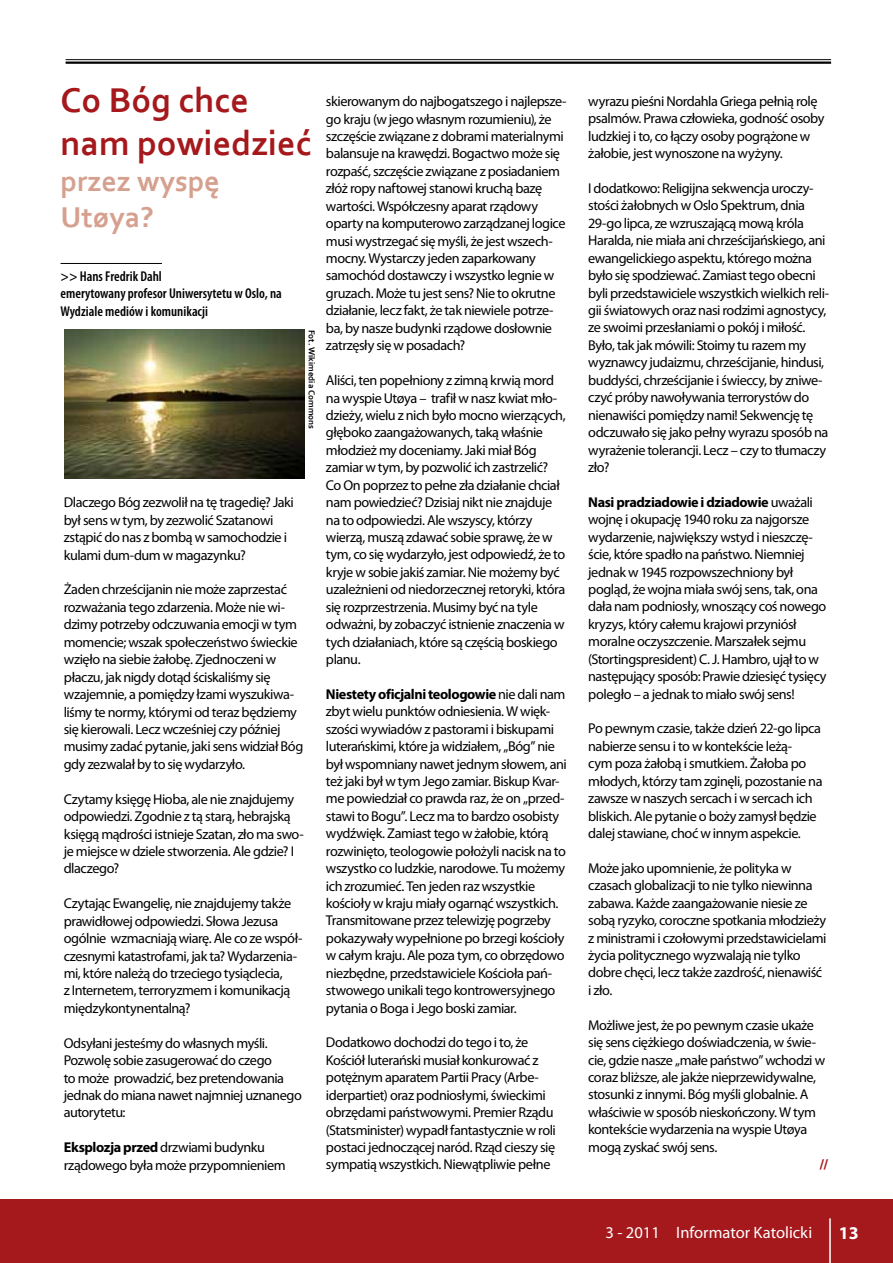
<style>
.page{position:relative;width:893px;height:1263px;background:#fff}
.page>*{position:absolute;margin:0;border:0;box-sizing:border-box;transform-origin:0 0}
.t1{font:700 36px/43.2px "Corbel";color:#a5181c}
.t2{font:700 30px/36px "Corbel";color:#d6a08f}
.t3{font:700 18px "Myriad Pro";color:#fff}
.t4{font:16.5px "Myriad Pro";color:#fff}
.t5{font:14.25px/17.4px "Myriad Pro";letter-spacing:-.03em;color:#000}
.t6{font:600 condensed 14.25px/17.4px "Myriad Pro";color:#000}
.t7{font:700 14.25px "Myriad Pro";color:#a5181c}
.t8{font:700 9px "Corbel";color:#000}
.s1{font-weight:700}
</style>
<div class="page">
<div style="left:0;top:1199px;width:893px;height:64px;background:#a5181c"></div>
<hr style="left:61px;top:263px;width:101px;height:1px;background:#000">
<img style="left:64px;top:330px;width:240px;height:148px">
<hr style="left:829px;top:1218px;width:2px;height:45px;background:#fff">
<hr style="left:66px;top:59px;width:765px;height:1px;background:#000">
<hr style="left:66px;top:62px;width:765px;height:2px;background:#000">
<h1 class="t1" style="left:61px;top:77px;width:252px">Co Bóg chce nam powiedzieć</h1>
<h2 class="t2" style="left:61px;top:162px;width:161px">przez wyspę<br>Utøya?</h2>
<p class="t6" style="left:61px;top:267px;width:223px">&gt;&gt; Hans Fredrik Dahl<br>emerytowany profesor Uniwersytetu w Oslo, na<br>Wydziale mediów i komunikacji</p>
<p class="t8" style="left:317px;top:330px;width:101px;rotate:90deg">Fot. Wikimedia Commons</p>
<p class="t5" style="left:64px;top:494px;width:232px">Dlaczego Bóg zezwolił na tę tragedię? Jaki był sens w tym, by zezwolić Szatanowi zstąpić do nas z bombą w samochodzie i kulami dum-dum w magazynku?</p>
<p class="t5" style="left:64px;top:581px;width:241px">Żaden chrześcijanin nie może zaprzestać rozważania tego zdarzenia. Może nie wi&shy;dzimy potrzeby odczuwania emocji w tym momencie; wszak społeczeństwo świeckie wzięło na siebie żałobę. Zjednoczeni w płaczu, jak nigdy dotąd ściskaliśmy się wzajemnie, a pomiędzy łzami wyszukiwa&shy;liśmy te normy, którymi od teraz będziemy się kierowali. Lecz wcześniej czy później musimy zadać pytanie, jaki sens widział Bóg gdy zezwalał by to się wydarzyło.</p>
<p class="t5" style="left:64px;top:790px;width:242px">Czytamy księgę Hioba, ale nie znajdujemy odpowiedzi. Zgodnie z tą starą, hebrajską księgą mądrości istnieje Szatan, zło ma swo&shy;je miejsce w dziele stworzenia. Ale gdzie? I dlaczego?</p>
<p class="t5" style="left:64px;top:894px;width:240px">Czytając Ewangelię, nie znajdujemy także prawidłowej odpowiedzi. Słowa Jezusa ogólnie wzmacniają wiarę. Ale co ze współ&shy;czesnymi katastrofami, jak ta? Wydarzenia&shy;mi, które należą do trzeciego tysiąclecia,<br>z Internetem, terroryzmem i komunikacją międzykontynentalną?</p>
<p class="t5" style="left:64px;top:1034px;width:240px">Odsyłani jesteśmy do własnych myśli.<br>Pozwolę sobie zasugerować do czego<br>to może prowadzić, bez pretendowania jednak do miana nawet najmniej uznanego autorytetu:</p>
<p class="t5" style="left:64px;top:1138px;width:223px"><span class="s1">Eksplozja przed</span> drzwiami budynku rządowego była może przypomnieniem</p>
<p class="t5" style="left:326px;top:92px;width:242px">skierowanym do najbogatszego i najlepsze&shy;go kraju (w jego własnym rozumieniu), że szczęście związane z dobrami materialnymi balansuje na krawędzi. Bogactwo może się rozpaść, szczęście związane z posiadaniem złóż ropy naftowej stanowi kruchą bazę wartości. Współczesny aparat rządowy oparty na komputerowo zarządzanej logice musi wystrzegać się myśli, że jest wszech&shy;mocny. Wystarczy jeden zaparkowany samochód dostawczy i wszystko legnie w gruzach. Może tu jest sens? Nie to okrutne działanie, lecz fakt, że tak niewiele potrze&shy;ba, by nasze budynki rządowe dosłownie zatrzęsły się w posadach?</p>
<p class="t5" style="left:326px;top:371px;width:241px">Aliści, ten popełniony z zimną krwią mord na wyspie Utøya – trafił w nasz kwiat mło&shy;dzieży, wielu z nich było mocno wierzących, głęboko zaangażowanych, taką właśnie młodzież my doceniamy. Jaki miał Bóg zamiar w tym, by pozwolić ich zastrzelić?<br>Co On poprzez to pełne zła działanie chciał nam powiedzieć? Dzisiaj nikt nie znajduje na to odpowiedzi. Ale wszyscy, którzy wierzą, muszą zdawać sobie sprawę, że w tym, co się wydarzyło, jest odpowiedź, że to kryje w sobie jakiś zamiar. Nie możemy być uzależnieni od niedorzecznej retoryki, która się rozprzestrzenia. Musimy być na tyle odważni, by zobaczyć istnienie znaczenia w tych działaniach, które są częścią boskiego planu.</p>
<p class="t5" style="left:326px;top:685px;width:242px"><span class="s1">Niestety oficjalni teologowie</span> nie dali nam zbyt wielu punktów odniesienia. W więk&shy;szości wywiadów z pastorami i biskupami luterańskimi, które ja widziałem, „Bóg” nie był wspomniany nawet jednym słowem, ani też jaki był w tym Jego zamiar. Biskup Kvar&shy;me powiedział co prawda raz, że on „przed&shy;stawi to Bogu”. Lecz ma to bardzo osobisty wydźwięk. Zamiast tego w żałobie, którą rozwinięto, teologowie położyli nacisk na to wszystko co ludzkie, narodowe. Tu możemy ich zrozumieć. Ten jeden raz wszystkie kościoły w kraju miały ogarnąć wszystkich.<br>Transmitowane przez telewizję pogrzeby pokazywały wypełnione po brzegi kościoły w całym kraju. Ale poza tym, co obrzędowo niezbędne, przedstawiciele Kościoła pań&shy;stwowego unikali tego kontrowersyjnego pytania o Boga i Jego boski zamiar.</p>
<p class="t5" style="left:326px;top:1034px;width:231px">Dodatkowo dochodzi do tego i to, że Kościół luterański musiał konkurować z potężnym aparatem Partii Pracy (Arbe&shy;iderpartiet) oraz podniosłymi, świeckimi obrzędami państwowymi. Premier Rządu (Statsminister) wypadł fantastycznie w roli postaci jednoczącej naród. Rząd cieszy się sympatią wszystkich. Niewątpliwie pełne</p>
<p class="t5" style="left:588px;top:92px;width:238px">wyrazu pieśni Nordahla Griega pełnią rolę psalmów. Prawa człowieka, godność osoby ludzkiej i to, co łączy osoby pogrążone w żałobie, jest wynoszone na wyżyny.</p>
<p class="t5" style="left:588px;top:179px;width:242px">I dodatkowo: Religijna sekwencja uroczy&shy;stości żałobnych w Oslo Spektrum, dnia 29-go lipca, ze wzruszającą mową króla Haralda, nie miała ani chrześcijańskiego, ani ewangelickiego aspektu, którego można było się spodziewać. Zamiast tego obecni byli przedstawiciele wszystkich wielkich reli&shy;gii światowych oraz nasi rodzimi agnostycy, ze swoimi przesłaniami o pokój i miłość.<br>Było, tak jak mówili: Stoimy tu razem my wyznawcy judaizmu, chrześcijanie, hindusi, buddyści, chrześcijanie i świeccy, by zniwe&shy;czyć próby nawoływania terrorystów do nienawiści pomiędzy nami! Sekwencję tę odczuwało się jako pełny wyrazu sposób na wyrażenie tolerancji. Lecz – czy to tłumaczy zło?</p>
<p class="t5" style="left:588px;top:493px;width:240px"><span class="s1">Nasi pradziadowie i dziadowie</span> uważali wojnę i okupację 1940 roku za najgorsze wydarzenie, największy wstyd i nieszczę&shy;ście, które spadło na państwo. Niemniej jednak w 1945 rozpowszechniony był pogląd, że wojna miała swój sens, tak, ona dała nam podniosły, wnoszący coś nowego kryzys, który całemu krajowi przyniósł moralne oczyszczenie. Marszałek sejmu (Stortingspresident) C. J. Hambro, ujął to w następujący sposób: Prawie dziesięć tysięcy poległo – a jednak to miało swój sens!</p>
<p class="t5" style="left:588px;top:720px;width:236px">Po pewnym czasie, także dzień 22-go lipca nabierze sensu i to w kontekście leżą-<br>cym poza żałobą i smutkiem. Żałoba po młodych, którzy tam zginęli, pozostanie na zawsze w naszych sercach i w sercach ich bliskich. Ale pytanie o boży zamysł będzie dalej stawiane, choć w innym aspekcie.</p>
<p class="t5" style="left:588px;top:859px;width:240px">Może jako upomnienie, że polityka w czasach globalizacji to nie tylko niewinna zabawa. Każde zaangażowanie niesie ze sobą ryzyko, coroczne spotkania młodzieży z ministrami i czołowymi przedstawicielami życia politycznego wyzwalają nie tylko dobre chęci, lecz także zazdrość, nienawiść i zło.</p>
<p class="t5" style="left:588px;top:1016px;width:238px">Możliwe jest, że po pewnym czasie ukaże się sens ciężkiego doświadczenia, w świe&shy;cie, gdzie nasze „małe państwo” wchodzi w coraz bliższe, ale jakże nieprzewidywalne, stosunki z innymi. Bóg myśli globalnie. A właściwie w sposób nieskończony. W tym kontekście wydarzenia na wyspie Utøya mogą zyskać swój sens.</p>
<p class="t7" style="left:819px;top:1155px;width:10px">//</p>
<p class="t4" style="left:605px;top:1222px;width:208px">3 - 2011 Informator Katolicki</p>
<p class="t3" style="left:839px;top:1222px;width:21px">13</p>
</div>
